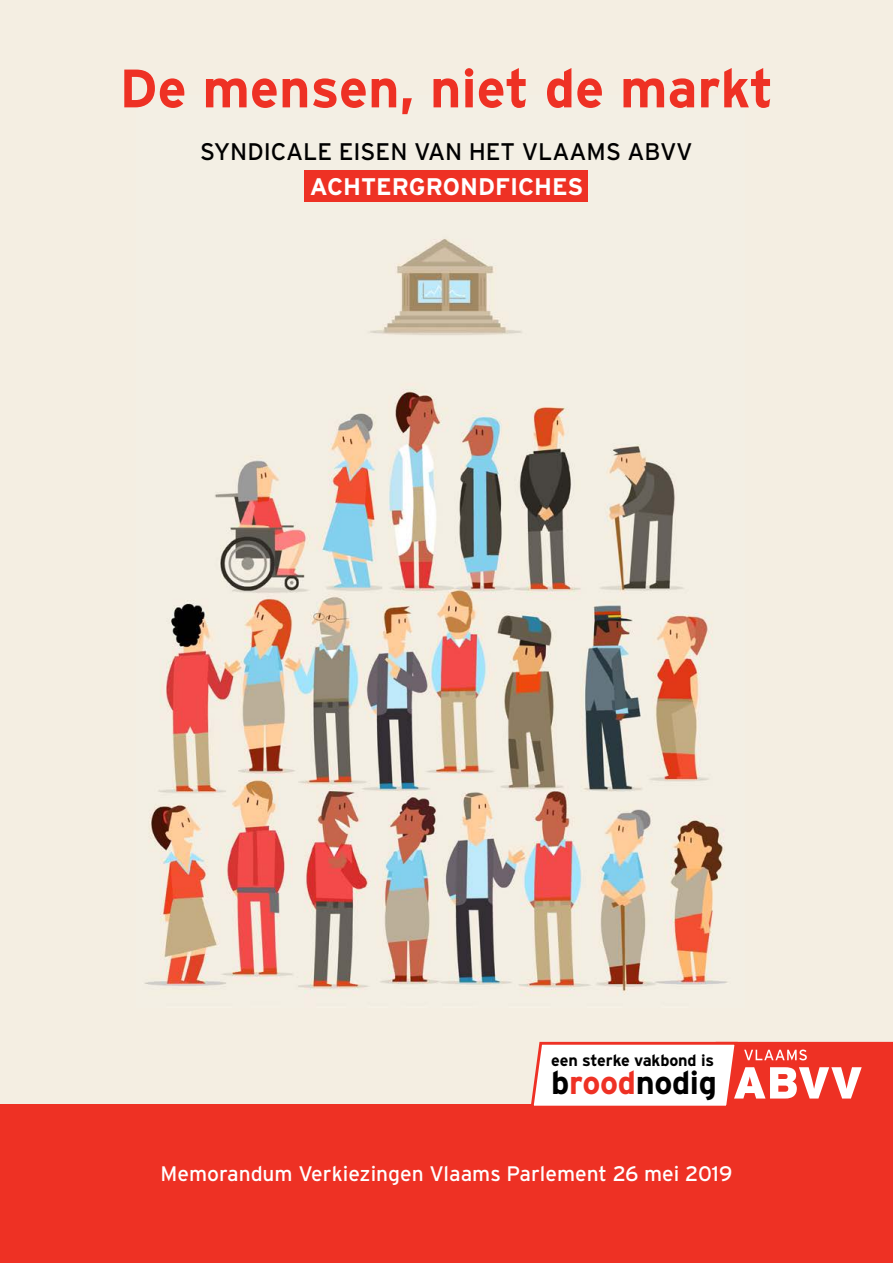
<style>
.page{position:relative;width:893px;height:1263px;background:#fff}
.page>*{position:absolute;margin:0;border:0;box-sizing:border-box;transform-origin:0 0}
.t1{font:700 54px "Interstate";color:#ee3124}
.t2{font:700 32.55px "Interstate";letter-spacing:-.01em;color:#000}
.t3{font:24px "Interstate";color:#000}
.t4{font:700 24px "Interstate";color:#fff}
.t5{font:21px "Interstate";color:#fff}
.t6{font:700 16.2px "Interstate";letter-spacing:-.01em;color:#000}
.s1{color:#ee3124}
</style>
<div class="page">
<div style="left:0;top:0;width:893px;height:1129px;background:#f4eee2"></div>
<img style="left:144px;top:331px;width:228px;height:662px">
<div style="left:0;top:1104px;width:893px;height:159px;background:#ee3124"></div>
<div style="left:304px;top:170px;width:284px;height:32px;background:#ee3124"></div>
<svg style="left:372px;top:239px;width:521px;height:867px"></svg>
<h1 class="t1" style="left:119px;top:56px;width:656px">De mensen, niet de markt</h1>
<p class="t3" style="left:200px;top:137px;width:494px">SYNDICALE EISEN VAN HET VLAAMS ABVV</p>
<p class="t4" style="left:310px;top:172px;width:275px">ACHTERGRONDFICHES</p>
<p class="t6" style="left:551px;top:1050px;width:164px">een sterke vakbond is</p>
<h2 class="t2" style="left:551px;top:1063px;width:167px">b<span class="s1">rood</span>nodig</h2>
<p class="t5" style="left:160px;top:1160px;width:574px">Memorandum Verkiezingen Vlaams Parlement 26 mei 2019</p>
</div>
